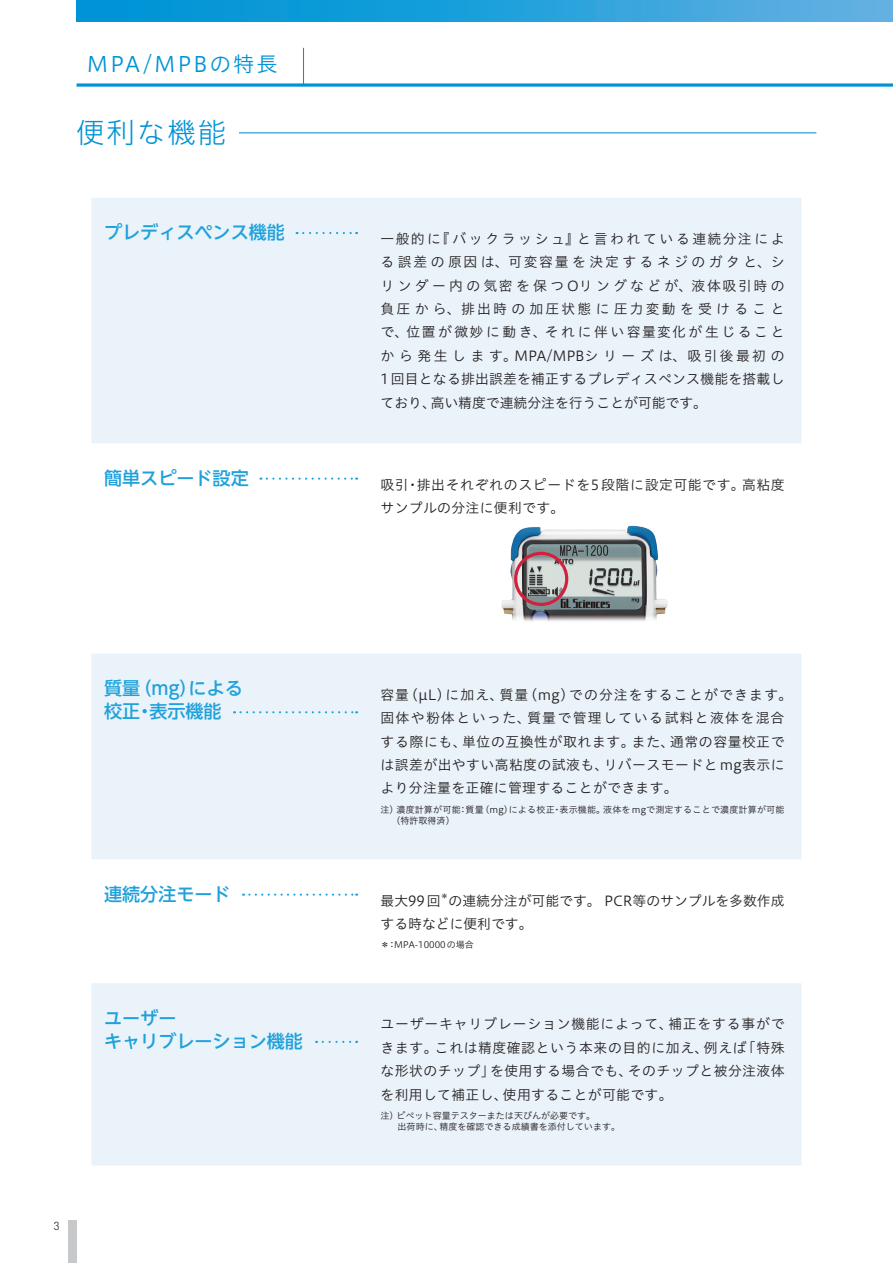
<style>
.page{position:relative;width:893px;height:1263px;background:#fff}
.page>*{position:absolute;margin:0;border:0;box-sizing:border-box;transform-origin:0 0}
.t1{font:300 27.6px "UD Shin Go NT Pro";letter-spacing:.1em;color:#0093d5}
.t2{font:21.3px "Hiragino UD Sans Std W3";letter-spacing:.1em;color:#0093d5}
.t3{font:500 18px/23.4px "UD Shin Go NT Pro";color:#20a1db}
.t4{font:13.8px/23.4px "Hiragino UD Sans Std W3";letter-spacing:.03em;color:#231f20;text-align:justify}
.t5{font:13.8px/23.4px "Hiragino UD Sans Std W3";letter-spacing:.05em;color:#231f20}
.t6{font:13.8px/23.4px "Hiragino UD Sans Std W3";color:#231f20}
.t7{font:300 condensed 11.7px "Helvetica Neue LT Std";color:#231f20}
.t8{font:9px/11.7px "Hiragino UD Sans Std W3";color:#231f20}
.t9{font:300 8.1px "UD Shin Go NT Pro";color:#231f20}
.s1{font-family:"UD Shin Go NT Pro";font-weight:300}
</style>
<div class="page">
<svg style="left:77px;top:83px;width:816px;height:4px;background:#33a8dc"></svg>
<div style="left:68px;top:1220px;width:9px;height:43px;background:#c7c8ca"></div>
<div style="left:77px;top:0;width:816px;height:21px;background:linear-gradient(to right,#0092d5,#5eb0e1)"></div>
<hr style="left:239px;top:132px;width:577px;height:1px;background:#0093d5">
<div style="left:91px;top:198px;width:710px;height:245px;background:#eaf3fa"></div>
<svg style="left:91px;top:654px;width:710px;height:511px;fill:#eaf3fa"></svg>
<svg style="left:297px;top:232px;width:60px;height:2px"></svg>
<svg style="left:267px;top:477px;width:90px;height:3px"></svg>
<img style="left:501px;top:525px;width:167px;height:96px">
<svg style="left:234px;top:711px;width:123px;height:2px"></svg>
<svg style="left:243px;top:893px;width:114px;height:3px"></svg>
<svg style="left:323px;top:1041px;width:34px;height:2px"></svg>
<div style="left:514px;top:552px;width:54px;height:54px;border:3px solid #d1213e;border-radius:50%"></div>
<hr style="left:303px;top:48px;width:1px;height:37px;background:#0093d5">
<h2 class="t2" style="left:87px;top:48px;width:192px">MPA/MPBの特長</h2>
<h1 class="t1" style="left:77px;top:111px;width:151px">便利な機能</h1>
<h3 class="t3" style="left:104px;top:220px;width:182px">プレディスペンス機能</h3>
<p class="t4" style="left:381px;top:226px;width:406px">一般的に『バックラッシュ』と言われている連続分注による誤差の原因は、可変容量を決定するネジのガタと、シリンダー内の気密を保つOリングなどが、液体吸引時の負圧から、排出時の加圧状態に圧力変動を受けることで、位置が微妙に動き、それに伴い容量変化が生じることから発生します。MPA/MPBシリーズは、吸引後最初の1回目となる排出誤差を補正するプレディスペンス機能を搭載しており、高い精度で連続分注を行うことが可能です。</p>
<h3 class="t3" style="left:104px;top:466px;width:146px">簡単スピード設定</h3>
<p class="t4" style="left:381px;top:472px;width:405px">吸引・排出それぞれのスピードを5段階に設定可能です｡高粘度サンプルの分注に便利です。</p>
<p class="t7" style="left:54px;top:1219px;width:7px">3</p>
<h3 class="t3" style="left:104px;top:676px;width:140px">質量（mg）による校正・表示機能</h3>
<p class="t5" style="left:381px;top:682px;width:413px">容量（µL）に加え、質量（mg）での分注をすることができます。固体や粉体といった、質量で管理している試料と液体を混合する際にも、単位の互換性が取れます。また、通常の容量校正では誤差が出やすい高粘度の試液も、リバースモードと mg表示により分注量を正確に管理することができます。</p>
<p class="t8" style="left:391px;top:803px;width:395px;text-indent:-11px">注）濃度計算が可能：質量（mg）による校正・表示機能。液体を mgで測定することで濃度計算が可能（特許取得済）</p>
<h3 class="t3" style="left:104px;top:882px;width:128px">連続分注モード</h3>
<p class="t4" style="left:381px;top:888px;width:61px">最大99回</p>
<p class="t9" style="left:441px;top:889px;width:10px">＊</p>
<p class="t6" style="left:381px;top:888px;width:405px;text-indent:68px">の連続分注が可能です。 PCR等のサンプルを多数作成する時などに便利です。</p>
<p class="t8" style="left:381px;top:938px;width:95px"><span class="s1">＊</span>：MPA-10000の場合</p>
<h3 class="t3" style="left:104px;top:1005px;width:200px">ユーザー<br>キャリブレーション機能</h3>
<p class="t4" style="left:381px;top:1012px;width:406px">ユーザーキャリブレーション機能によって、補正をする事ができます。これは精度確認という本来の目的に加え、例えば「特殊な形状のチップ」を使用する場合でも、そのチップと被分注液体を利用して補正し、使用することが可能です。</p>
<p class="t8" style="left:398px;top:1109px;width:224px;text-indent:-17px">注）ピペット容量テスターまたは天びんが必要です。<br>出荷時に、精度を確認できる成績書を添付しています。</p>
</div>
